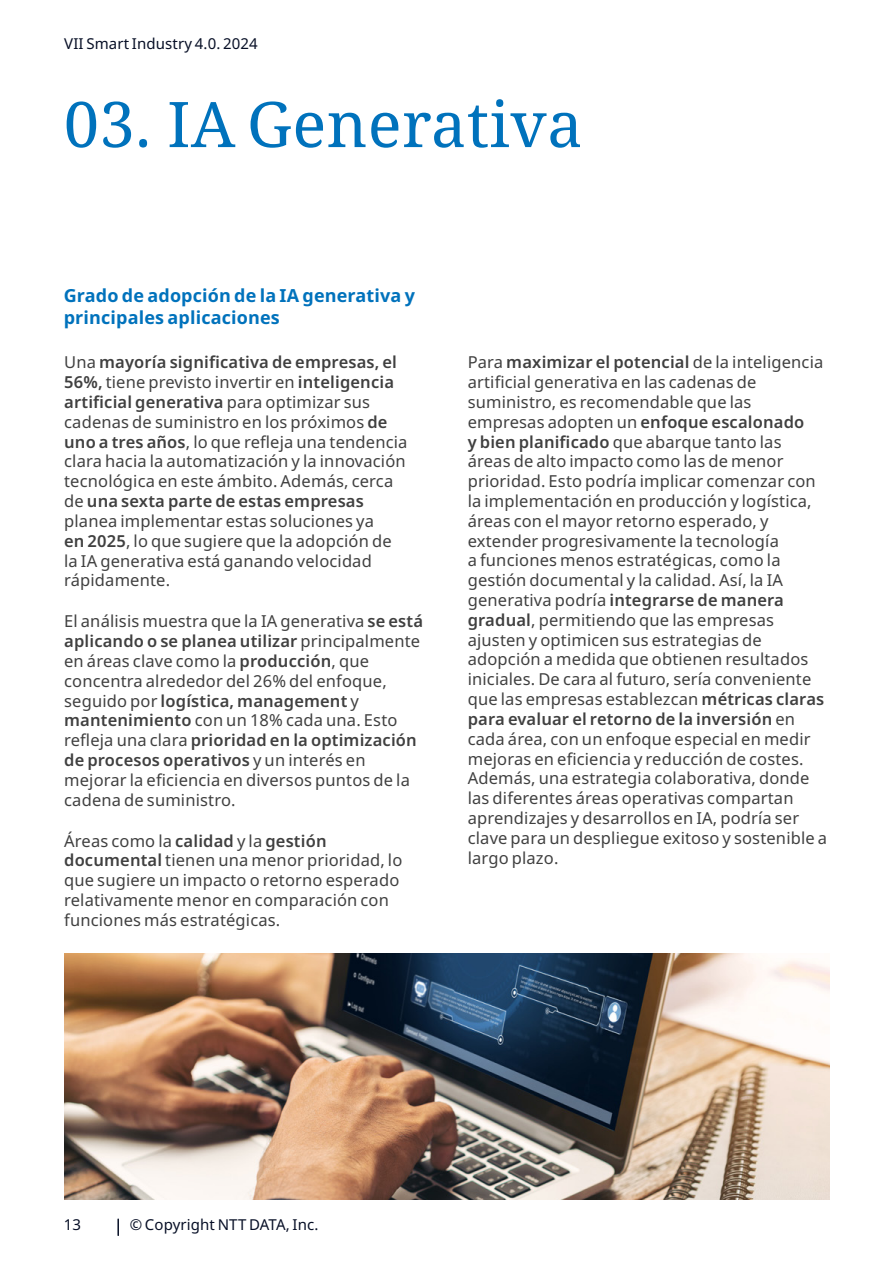
<style>
.page{position:relative;width:893px;height:1263px;background:#fff}
.page>*{position:absolute;margin:0;border:0;box-sizing:border-box;transform-origin:0 0}
.t1{font:63px "Noto Serif";letter-spacing:.01em;color:#0072bc}
.t2{font:700 18px/21.6px "Noto Sans";letter-spacing:.01em;color:#0072bc}
.t3{font:16.5px/19.8px "Noto Sans";letter-spacing:.01em;color:#404040}
.t4{font:15px "Noto Sans";letter-spacing:.01em;color:#070f26}
.s1{font-weight:600}
</style>
<div class="page">
<svg style="left:117px;top:1219px;width:2px;height:16px"></svg>
<img style="left:64px;top:954px;width:765px;height:245px">
<p class="t4" style="left:64px;top:35px;width:195px">VII Smart Industry 4.0. 2024</p>
<h1 class="t1" style="left:64px;top:81px;width:520px">03. IA Generativa</h1>
<p class="t2" style="left:64px;top:285px;width:353px">Grado de adopción de la IA generativa y principales aplicaciones</p>
<p class="t3" style="left:64px;top:353px;width:345px">Una <span class="s1">mayoría significativa de empresas, el 56%,</span> tiene previsto invertir en <span class="s1">inteligencia artificial generativa</span> para optimizar sus cadenas de suministro en los próximos <span class="s1">de uno a tres años</span>, lo que refleja una tendencia clara hacia la automatización y la innovación tecnológica en este ámbito. Además, cerca de <span class="s1">una sexta parte de estas empresas </span>planea implementar estas soluciones ya<br><span class="s1">en 2025</span>, lo que sugiere que la adopción de la IA generativa está ganando velocidad rápidamente.</p>
<p class="t3" style="left:64px;top:612px;width:360px">El análisis muestra que la IA generativa <span class="s1">se está aplicando o se planea utilizar</span> principalmente en áreas clave como la <span class="s1">producción</span>, que concentra alrededor del 26% del enfoque, seguido por <span class="s1">logística, management</span> y <span class="s1">mantenimiento</span> con un 18% cada una. Esto refleja una clara <span class="s1">prioridad en la optimización de procesos operativos</span> y un interés en mejorar la eficiencia en diversos puntos de la cadena de suministro.</p>
<p class="t3" style="left:64px;top:831px;width:340px">Áreas como la <span class="s1">calidad</span> y la <span class="s1">gestión documental</span> tienen una menor prioridad, lo que sugiere un impacto o retorno esperado relativamente menor en comparación con funciones más estratégicas.</p>
<p class="t3" style="left:468px;top:353px;width:361px">Para <span class="s1">maximizar el potencial</span> de la inteligencia artificial generativa en las cadenas de suministro, es recomendable que las empresas adopten un <span class="s1">enfoque escalonado<br>y bien planificado</span> que abarque tanto las áreas de alto impacto como las de menor prioridad. Esto podría implicar comenzar con la implementación en producción y logística, áreas con el mayor retorno esperado, y extender progresivamente la tecnología<br>a funciones menos estratégicas, como la gestión documental y la calidad. Así, la IA generativa podría <span class="s1">integrarse de manera gradual</span>, permitiendo que las empresas ajusten y optimicen sus estrategias de adopción a medida que obtienen resultados iniciales. De cara al futuro, sería conveniente que las empresas establezcan <span class="s1">métricas claras para evaluar el retorno de la inversión</span> en cada área, con un enfoque especial en medir mejoras en eficiencia y reducción de costes.<br>Además, una estrategia colaborativa, donde las diferentes áreas operativas compartan aprendizajes y desarrollos en IA, podría ser clave para un despliegue exitoso y sostenible a largo plazo.</p>
<p class="t4" style="left:64px;top:1216px;width:19px">13</p>
<p class="t4" style="left:130px;top:1216px;width:190px">© Copyright NTT DATA, Inc.</p>
</div>
